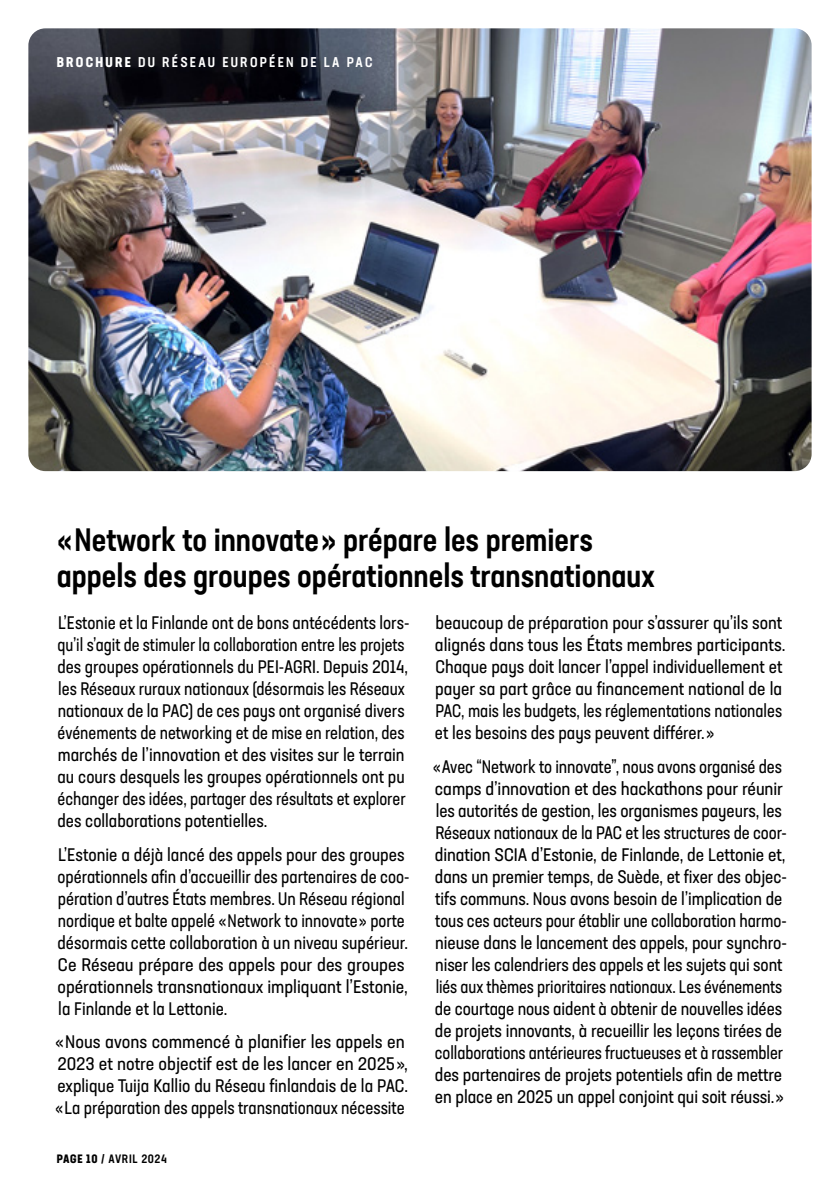
<style>
.page{position:relative;width:840px;height:1191px;background:#fff}
.page>*{position:absolute;margin:0;border:0;box-sizing:border-box;transform-origin:0 0}
.Headline_Project{font:500 condensed 32px/36px "Neusa Next Std";color:#000}
.Lauftext{font:condensed 18px/22px "Neusa Next Std";color:#000}
.Lauftext-2{font:condensed 18px/22px "Neusa Next Std";color:#000;scale:1.05 1}
.EN_TETE{font:500 condensed 14px "Neusa Next Std";letter-spacing:.16em;color:#fff}
.t1{font:500 condensed 12px "Neusa Next Std";letter-spacing:.05em;color:#000}
.s1{font-weight:700}
</style>
<div class="page">
<img style="left:28px;top:28px;width:783px;height:443px">
<p class="EN_TETE" style="left:57px;top:54px;width:317px"><span class="s1">BROCHURE</span> DU RÉSEAU EUROPÉEN DE LA PAC</p>
<p class="Headline_Project" style="left:57px;top:521px;width:599px">« Network to innovate » prépare les premiers appels des groupes opérationnels transnationaux</p>
<p class="Lauftext" style="left:57px;top:612px;width:353px">L’Estonie et la Finlande ont de bons antécédents lors&shy;qu’il s’agit de stimuler la collaboration entre les projets des groupes opérationnels du PEI-AGRI. Depuis 2014, les Réseaux ruraux nationaux (désormais les Réseaux nationaux de la PAC) de ces pays ont organisé divers événements de networking et de mise en relation, des marchés de l’innovation et des visites sur le terrain au cours desquels les groupes opérationnels ont pu échanger des idées, partager des résultats et explorer des collaborations potentielles.</p>
<p class="Lauftext" style="left:57px;top:843px;width:353px">L’Estonie a déjà lancé des appels pour des groupes opérationnels afin d’accueillir des partenaires de coo&shy;pération d’autres États membres. Un Réseau régional nordique et balte appelé « Network to innovate » porte désormais cette collaboration à un niveau supérieur.<br>Ce Réseau prépare des appels pour des groupes opérationnels transnationaux impliquant l’Estonie, la Finlande et la Lettonie.</p>
<p class="Lauftext-2" style="left:55px;top:1030px;width:337px">« Nous avons commencé à planifier les appels en 2023 et notre objectif est de les lancer en 2025 », explique Tuija Kallio du Réseau finlandais de la PAC. « La préparation des appels transnationaux nécessite</p>
<p class="t1" style="left:57px;top:1151px;width:111px"><span class="s1">PAGE 10</span> / AVRIL 2024</p>
<p class="Lauftext" style="left:434px;top:612px;width:352px">beaucoup de préparation pour s’assurer qu’ils sont alignés dans tous les États membres participants.<br>Chaque pays doit lancer l’appel individuellement et payer sa part grâce au financement national de la PAC, mais les budgets, les réglementations nationales et les besoins des pays peuvent différer. »</p>
<p class="Lauftext" style="left:432px;top:755px;width:355px">« Avec “Network to innovate”, nous avons organisé des camps d’innovation et des hackathons pour réunir les autorités de gestion, les organismes payeurs, les Réseaux nationaux de la PAC et les structures de coor&shy;dination SCIA d’Estonie, de Finlande, de Lettonie et, dans un premier temps, de Suède, et fixer des objec&shy;tifs communs. Nous avons besoin de l’implication de tous ces acteurs pour établir une collaboration harmo&shy;nieuse dans le lancement des appels, pour synchro&shy;niser les calendriers des appels et les sujets qui sont liés aux thèmes prioritaires nationaux. Les événements de courtage nous aident à obtenir de nouvelles idées de projets innovants, à recueillir les leçons tirées de collaborations antérieures fructueuses et à rassembler des partenaires de projets potentiels afin de mettre en place en 2025 un appel conjoint qui soit réussi. »</p>
</div>
